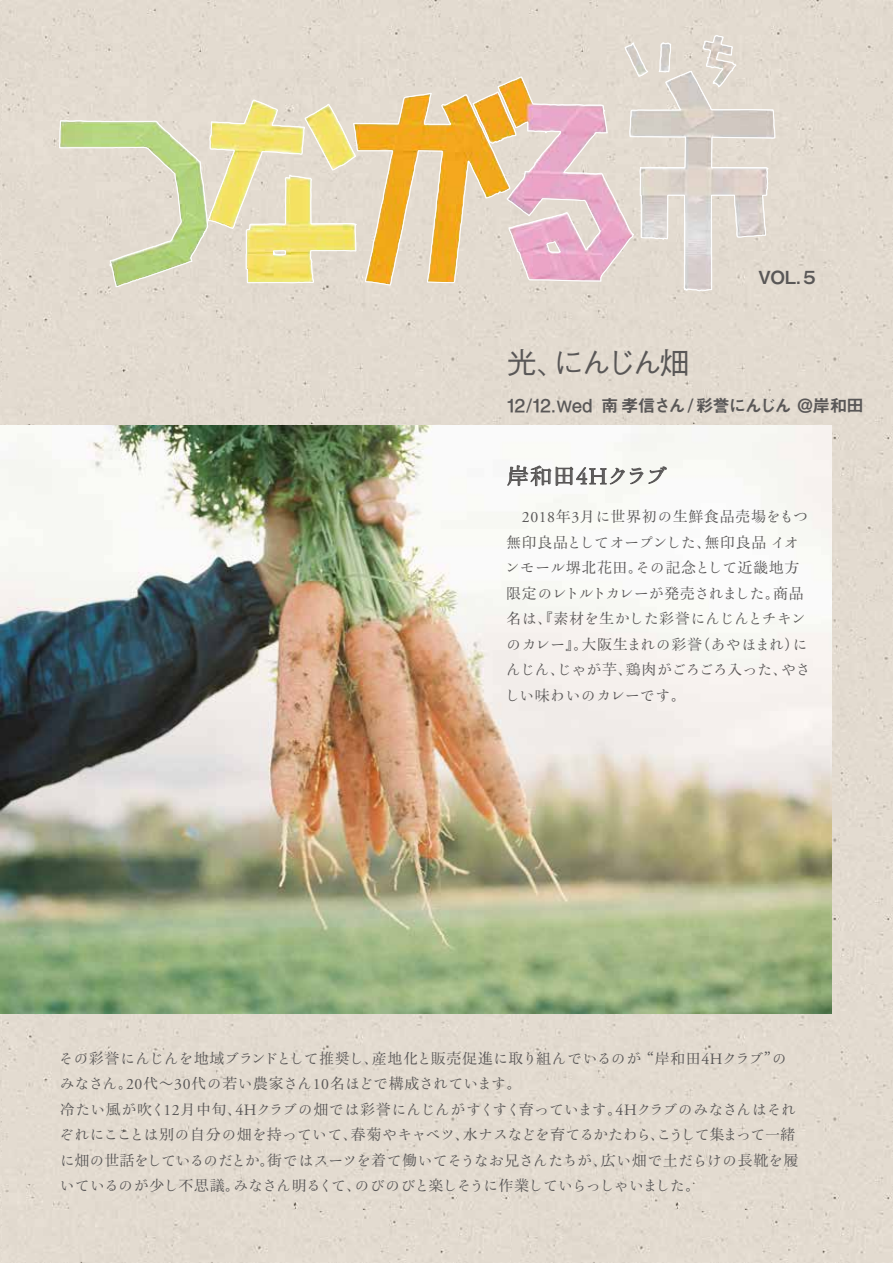
<style>
.page{position:relative;width:893px;height:1263px;background:#fff}
.page>*{position:absolute;margin:0;border:0;box-sizing:border-box;transform-origin:0 0}
.t1{font:500 30.15px "Gothic BBB Pro";letter-spacing:-.12em;color:#595757}
.t2{font:500 22.2px "Ro H Min S Kok Pro";letter-spacing:-.035em;color:#595757}
.t3{font:18px "Midashi Go Pro MB31";color:#595757}
.t4{font:17.25px "Midashi Go Pro MB31";letter-spacing:-.06em;color:#595757}
.t5{font:500 15px/25.5px "Ro H Min S Kok Pro";letter-spacing:.005em;color:#595757}
.s1{font-family:"MUJI Helvetica Regular"}
.s2{font-family:"MUJI Helvetica Regular";font-size:15px}
.s3{font-family:"Adobe Garamond Pro";font-weight:400;font-size:23.25px}
.s4{font-family:"Adobe Garamond Pro";font-weight:400;font-size:15.75px}
</style>
<div class="page">
<div style="left:511px;top:0;width:382px;height:482px;background:#e3dbd0"></div>
<div style="left:0;top:0;width:511px;height:426px;background:#e3dbd0"></div>
<div style="left:511px;top:984px;width:382px;height:279px;background:#e3dbd0"></div>
<div style="left:0;top:1013px;width:511px;height:250px;background:#e3dbd0"></div>
<div style="left:831px;top:482px;width:62px;height:502px;background:#e3dbd0"></div>
<img style="left:0;top:426px;width:831px;height:587px">
<svg style="left:59px;top:17px;width:717px;height:275px;background:#e2d4b9"></svg>
<svg style="left:507px;top:465px;width:160px;height:21px"></svg>
<p class="t1" style="left:507px;top:338px;width:184px">光、にんじん畑</p>
<p class="t3" style="left:758px;top:263px;width:62px">VOL.５</p>
<p class="t4" style="left:507px;top:392px;width:358px"><span class="s1">12/12.</span><span class="s2">W</span><span class="s1">ed</span> 南孝信さん<span class="s1">/</span>彩誉にんじん＠岸和田</p>
<p class="t2" style="left:507px;top:462px;width:162px">岸和田<span class="s3">4H</span>クラブ</p>
<p class="t5" style="left:504px;top:505px;width:307px;text-indent:17px"><span class="s4">2018</span>年<span class="s4">3</span>月に世界初の生鮮食品売場をもつ無印良品としてオープンした、無印良品イオンモール堺北花田。その記念として近畿地方限定のレトルトカレーが発売されました。商品名は、『素材を生かした彩誉にんじんとチキンのカレー』。大阪生まれの彩誉（あやほまれ）にんじん、じゃが芋、鶏肉がごろごろ入った、やさしい味わいのカレーです。</p>
<p class="t5" style="left:59px;top:1046px;width:741px">その彩誉にんじんを地域ブランドとして推奨し、産地化と販売促進に取り組んでいるのが“岸和田<span class="s4">4H</span>クラブ”のみなさん。<span class="s4">20</span>代～<span class="s4">30</span>代の若い農家さん<span class="s4">10</span>名ほどで構成されています。<br>冷たい風が吹く<span class="s4">12</span>月中旬、<span class="s4">4H</span>クラブの畑では彩誉にんじんがすくすく育っています。<span class="s4">4H</span>クラブのみなさんはそれぞれにこことは別の自分の畑を持っていて、春菊やキャベツ、水ナスなどを育てるかたわら、こうして集まって一緒に畑の世話をしているのだとか。街ではスーツを着て働いてそうなお兄さんたちが、広い畑で土だらけの長靴を履いているのが少し不思議。みなさん明るくて、のびのびと楽しそうに作業していらっしゃいました。</p>
</div>
